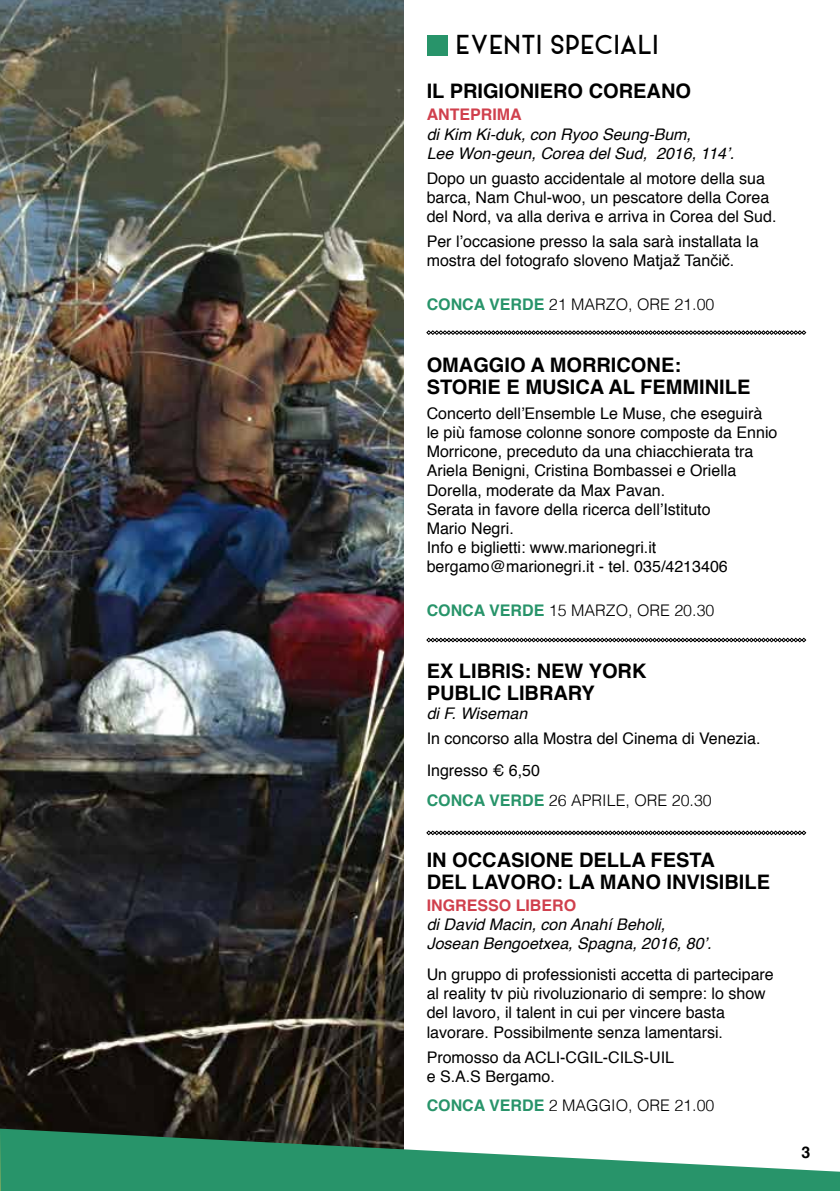
<style>
.page{position:relative;width:840px;height:1191px;background:#fff}
.page>*{position:absolute;margin:0;border:0;box-sizing:border-box;transform-origin:0 0}
.t1{font:24px "Alpaca Scarlett Demo";letter-spacing:.08em;color:#000}
.t2{font:700 20px/22px "Helvetica";color:#000}
.t3{font:16px/19.2px "Helvetica";color:#000}
.t4{font:italic 16px/19.2px "Helvetica";color:#000}
.t5{font:300 16px "Helvetica";color:#000}
.t6{font:700 16px "Helvetica";color:#d0404d}
.t7{font:700 16px "Helvetica";color:#000}
.s1{font-weight:700;color:#28946a}
</style>
<div class="page">
<img style="left:0;top:0;width:403px;height:1128px">
<svg style="left:426px;top:330px;width:379px;height:5px"></svg>
<svg style="left:426px;top:638px;width:379px;height:4px;background:#676767"></svg>
<svg style="left:426px;top:830px;width:379px;height:5px"></svg>
<div style="left:426px;top:35px;width:21px;height:21px;background:#28946a"></div>
<svg style="left:1px;top:1128px;width:838px;height:63px;fill:#28946a"></svg>
<hr style="left:0;top:1128px;width:1px;height:63px;background:#fdca53">
<h1 class="t1" style="left:456px;top:29px;width:202px">EVENTI SPECIALI</h1>
<p class="t2" style="left:426px;top:81px;width:266px">IL PRIGIONIERO COREANO</p>
<p class="t6" style="left:426px;top:102px;width:97px">ANTEPRIMA</p>
<p class="t4" style="left:426px;top:125px;width:309px">di Kim Ki-duk, con Ryoo Seung-Bum,<br>Lee Won-geun, Corea del Sud, 2016, 114’.</p>
<p class="t3" style="left:426px;top:169px;width:351px">Dopo un guasto accidentale al motore della sua barca, Nam Chul-woo, un pescatore della Corea del Nord, va alla deriva e arriva in Corea del Sud.</p>
<p class="t3" style="left:426px;top:232px;width:333px">Per l’occasione presso la sala sarà installata la mostra del fotografo sloveno Matjaž Tančič.</p>
<p class="t5" style="left:426px;top:291px;width:289px"><span class="s1">CONCA VERDE</span> 21 MARZO, ORE 21.00</p>
<p class="t2" style="left:426px;top:354px;width:325px">OMAGGIO A MORRICONE:<br>STORIE E MUSICA AL FEMMINILE</p>
<p class="t3" style="left:426px;top:404px;width:352px">Concerto dell’Ensemble Le Muse, che eseguirà le più famose colonne sonore composte da Ennio Morricone, preceduto da una chiacchierata tra Ariela Benigni, Cristina Bombassei e Oriella Dorella, moderate da Max Pavan.<br>Serata in favore della ricerca dell’Istituto<br>Mario Negri.<br>Info e biglietti: www.marionegri.it bergamo@marionegri.it - tel. 035/4213406</p>
<p class="t5" style="left:426px;top:597px;width:289px"><span class="s1">CONCA VERDE</span> 15 MARZO, ORE 20.30</p>
<p class="t2" style="left:426px;top:660px;width:221px">EX LIBRIS: NEW YORK<br>PUBLIC LIBRARY</p>
<p class="t4" style="left:426px;top:704px;width:102px">di F. Wiseman</p>
<p class="t3" style="left:426px;top:723px;width:335px;line-height:32px">In concorso alla Mostra del Cinema di Venezia.<br>Ingresso € 6,50</p>
<p class="t5" style="left:426px;top:786px;width:286px"><span class="s1">CONCA VERDE</span> 26 APRILE, ORE 20.30</p>
<p class="t2" style="left:426px;top:849px;width:345px">IN OCCASIONE DELLA FESTA<br>DEL LAVORO: LA MANO INVISIBILE</p>
<p class="t6" style="left:426px;top:892px;width:151px">INGRESSO LIBERO</p>
<p class="t4" style="left:426px;top:915px;width:286px">di David Macin, con Anahí Beholi,<br>Josean Bengoetxea, Spagna, 2016, 80’.</p>
<p class="t3" style="left:426px;top:965px;width:348px">Un gruppo di professionisti accetta di partecipare al reality tv più rivoluzionario di sempre: lo show del lavoro, il talent in cui per vincere basta lavorare. Possibilmente senza lamentarsi.</p>
<p class="t3" style="left:426px;top:1047px;width:249px">Promosso da ACLI-CGIL-CILS-UIL e S.A.S Bergamo.</p>
<p class="t5" style="left:426px;top:1092px;width:289px"><span class="s1">CONCA VERDE</span> 2 MAGGIO, ORE 21.00</p>
<p class="t7" style="left:801px;top:1139px;width:10px">3</p>
</div>
